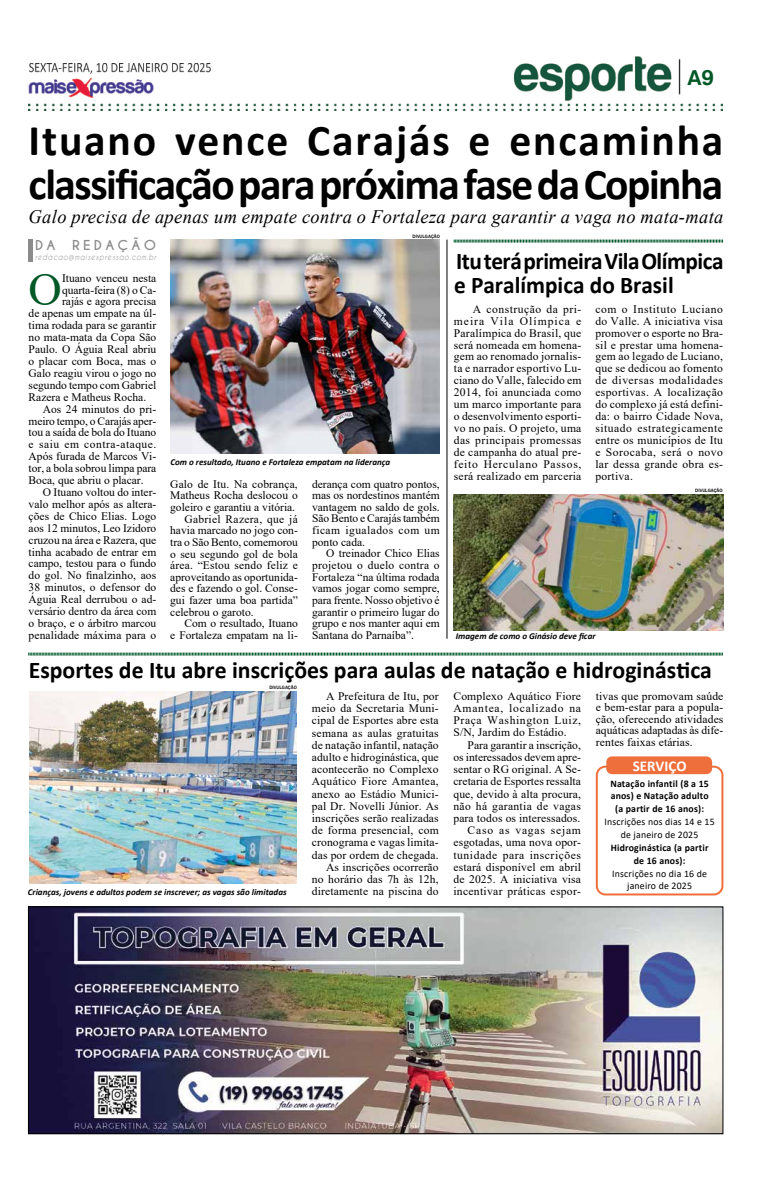
<style>
.page{position:relative;width:780px;height:1191px;background:#fff}
.page>*{position:absolute;margin:0;border:0;box-sizing:border-box;transform-origin:0 0}
.t1{font:46.2px "Times New Roman";color:#015827}
.t2{font:700 44px/44px "Calibri";letter-spacing:-.035em;color:#000}
.t3{font:700 24px "Calibri";color:#000}
.t4{font:700 24px/24px "Calibri";letter-spacing:-.02em;color:#000}
.t5{font:22px "Harabara";color:#015827}
.t6{font:italic 19px "Times New Roman";letter-spacing:.02em;color:#000}
.t7{font:700 15px "Calibri";color:#fff}
.t8{font:700 12.9px "Caviar Dreams";letter-spacing:.24em;color:#8b8b8b;scale:1.04 1}
.t9{font:11.5px/12.2px "Times New Roman";letter-spacing:.005em;color:#000;text-align:justify}
.t10{font:11.5px "Times New Roman";letter-spacing:.045em;color:#000}
.t11{font:11.5px "Times New Roman";letter-spacing:.025em;color:#000}
.t12{font:700 10px/12.8px "Calibri";letter-spacing:.02em;color:#000;text-align:center}
.t13{font:10px/12.8px "Calibri";letter-spacing:.02em;color:#000;text-align:center}
.t14{font:italic 700 9px "Calibri";color:#000}
.t15{font:italic 8.3px "Caviar Dreams";letter-spacing:.11em;color:#8b8b8b;scale:.83 1}
.t16{font:500 4.9px "Franklin Gothic";color:#000}
</style>
<div class="page">
<img style="left:28px;top:57px;width:694px;height:54px">
<img style="left:29px;top:64px;width:181px;height:9px">
<img style="left:170px;top:239px;width:270px;height:215px">
<svg style="left:454px;top:239px;width:269px;height:3px"></svg>
<hr style="left:446px;top:239px;width:1px;height:400px;background:#000">
<img style="left:454px;top:494px;width:269px;height:136px">
<hr style="left:29px;top:239px;width:4px;height:23px;background:#8b8b8b">
<img style="left:30px;top:908px;width:691px;height:224px">
<div style="left:28px;top:906px;width:695px;height:228px;border:1px solid #000"></div>
<svg style="left:28px;top:652px;width:694px;height:4px"></svg>
<img style="left:29px;top:692px;width:268px;height:191px">
<div style="left:595px;top:765px;width:128px;height:130px;border:2px solid #ef6f3c;border-radius:9px"></div>
<div style="left:606px;top:756px;width:106px;height:18px;background:#ef6f3c;border-radius:6px"></div>
<h3 class="t5" style="left:687px;top:66px;width:28px">A9</h3>
<h2 class="t2" style="left:29px;top:117px;width:696px">Ituano vence Carajás e encaminha classificação para próxima fase da Copinha</h2>
<h3 class="t6" style="left:29px;top:204px;width:696px">Galo precisa de apenas um empate contra o Fortaleza para garantir a vaga no mata-mata</h3>
<p class="t8" style="left:35px;top:237px;width:21px">DA</p>
<p class="t8" style="left:72px;top:237px;width:82px">REDAÇÃO</p>
<p class="t15" style="left:35px;top:252px;width:147px">redacao@maisexpressao.com.br</p>
<h1 class="t1" style="left:29px;top:257px;width:35px">O</h1>
<p class="t9" style="left:62px;top:272px;width:96px">Ituano venceu nesta</p>
<p class="t9" style="left:62px;top:284px;width:96px">quarta-feira (8) o Ca-</p>
<p class="t9" style="left:62px;top:295px;width:96px">rajás e agora precisa</p>
<p class="t9" style="left:29px;top:307px;width:129px">de apenas um empate na úl-</p>
<p class="t9" style="left:29px;top:319px;width:129px">tima rodada para se garantir</p>
<p class="t9" style="left:29px;top:331px;width:129px">no mata-mata da Copa São</p>
<p class="t9" style="left:29px;top:343px;width:129px">Paulo. O Águia Real abriu</p>
<p class="t9" style="left:29px;top:355px;width:129px">o placar com Boca, mas o</p>
<p class="t9" style="left:29px;top:366px;width:129px">Galo reagiu virou o jogo no</p>
<p class="t9" style="left:29px;top:378px;width:129px">segundo tempo com Gabriel</p>
<p class="t9" style="left:29px;top:390px;width:119px">Razera e Matheus Rocha.</p>
<p class="t9" style="left:43px;top:402px;width:115px">Aos 24 minutos do pri-</p>
<p class="t9" style="left:29px;top:414px;width:129px">meiro tempo, o Carajás aper-</p>
<p class="t9" style="left:29px;top:426px;width:129px">tou a saída de bola do Ituano</p>
<p class="t10" style="left:29px;top:436px;width:129px">e saiu em contra-ataque.</p>
<p class="t9" style="left:29px;top:450px;width:129px">Após furada de Marcos Vi-</p>
<p class="t9" style="left:29px;top:462px;width:129px">tor, a bola sobrou limpa para</p>
<p class="t9" style="left:29px;top:474px;width:116px">Boca, que abriu o placar.</p>
<p class="t9" style="left:43px;top:485px;width:115px">O Ituano voltou do inter-</p>
<p class="t9" style="left:29px;top:497px;width:129px">valo melhor após as altera-</p>
<p class="t9" style="left:29px;top:509px;width:129px">ções de Chico Elias. Logo</p>
<p class="t9" style="left:29px;top:521px;width:129px">aos 12 minutos, Leo Izidoro</p>
<p class="t9" style="left:29px;top:533px;width:129px">cruzou na área e Razera, que</p>
<p class="t9" style="left:29px;top:545px;width:129px">tinha acabado de entrar em</p>
<p class="t9" style="left:29px;top:557px;width:129px">campo, testou para o fundo</p>
<p class="t9" style="left:29px;top:569px;width:129px">do gol. No finalzinho, aos</p>
<p class="t9" style="left:29px;top:581px;width:129px">38 minutos, o defensor do</p>
<p class="t9" style="left:29px;top:593px;width:129px">Águia Real derrubou o ad-</p>
<p class="t9" style="left:29px;top:605px;width:129px">versário dentro da área com</p>
<p class="t9" style="left:29px;top:616px;width:129px">o braço, e o árbitro marcou</p>
<p class="t9" style="left:29px;top:628px;width:129px">penalidade máxima para o</p>
<p class="t16" style="left:412px;top:233px;width:29px">DIVULGAÇÃO</p>
<p class="t14" style="left:170px;top:455px;width:221px">Com o resultado, Ituano e Fortaleza empatam na liderança</p>
<p class="t9" style="left:312px;top:477px;width:129px;line-height:11.6px">derança com quatro pontos, mas os nordestinos mantém vantagem no saldo de gols.<br>São Bento e Carajás também ficam igualados com um ponto cada.</p>
<p class="t9" style="left:312px;top:547px;width:129px;line-height:11.6px;text-indent:14px">O treinador Chico Elias projetou o duelo contra o Fortaleza “na última rodada vamos jogar como sempre, para frente. Nosso objetivo é garantir o primeiro lugar do grupo e nos manter aqui em Santana do Parnaíba”.</p>
<p class="t9" style="left:170px;top:477px;width:129px">Galo de Itu. Na cobrança,</p>
<p class="t9" style="left:170px;top:489px;width:129px">Matheus Rocha deslocou o</p>
<p class="t9" style="left:170px;top:500px;width:126px">goleiro e garantiu a vitória.</p>
<p class="t11" style="left:184px;top:510px;width:115px">Gabriel Razera, que já</p>
<p class="t9" style="left:170px;top:524px;width:129px">havia marcado no jogo con-</p>
<p class="t9" style="left:170px;top:535px;width:129px">tra o São Bento, comemorou</p>
<p class="t9" style="left:170px;top:547px;width:129px">o seu segundo gol de bola</p>
<p class="t9" style="left:170px;top:559px;width:129px">área. “Estou sendo feliz e</p>
<p class="t9" style="left:170px;top:570px;width:129px">aproveitando as oportunida-</p>
<p class="t9" style="left:170px;top:582px;width:129px">des e fazendo o gol. Conse-</p>
<p class="t9" style="left:170px;top:593px;width:129px">gui fazer uma boa partida”</p>
<p class="t9" style="left:170px;top:605px;width:85px">celebrou o garoto.</p>
<p class="t9" style="left:184px;top:617px;width:115px">Com o resultado, Ituano</p>
<p class="t9" style="left:170px;top:628px;width:129px">e Fortaleza empatam na li-</p>
<h3 class="t4" style="left:454px;top:249px;width:271px">Itu terá primeira Vila Olímpica e Paralímpica do Brasil</h3>
<p class="t9" style="left:454px;top:303px;width:129px;line-height:11.9px;text-indent:19px">A construção da pri&shy;meira Vila Olímpica e Paralímpica do Brasil, que será nomeada em homena&shy;gem ao renomado jornalis&shy;ta e narrador esportivo Lu&shy;ciano do Valle, falecido em 2014, foi anunciada como um marco importante para o desenvolvimento esporti&shy;vo no país. O projeto, uma das principais promessas de campanha do atual pre&shy;feito Herculano Passos, será realizado em parceria</p>
<p class="t9" style="left:595px;top:303px;width:129px;line-height:11.9px">com o Instituto Luciano do Valle. A iniciativa visa promover o esporte no Bra&shy;sil e prestar uma homena&shy;gem ao legado de Luciano, que se dedicou ao fomento de diversas modalidades esportivas. A localização do complexo já está defini&shy;da: o bairro Cidade Nova, situado estrategicamente entre os municípios de Itu e Sorocaba, será o novo lar dessa grande obra es&shy;portiva.</p>
<p class="t14" style="left:456px;top:629px;width:141px">Imagem de como o Ginásio deve ficar</p>
<p class="t16" style="left:695px;top:487px;width:29px">DIVULGAÇÃO</p>
<h3 class="t3" style="left:29px;top:653px;width:684px">Esportes de Itu abre inscrições para aulas de natação e hidroginástica</h3>
<p class="t9" style="left:312px;top:689px;width:128px;text-align:right">A Prefeitura de Itu, por meio da Secretaria Muni&shy;cipal de Esportes abre esta semana as aulas gratuitas de natação infantil, natação adulto e hidroginástica, que acontecerão no Complexo<br>Aquático Fiore Amantea, anexo ao Estádio Munici&shy;pal Dr. Novelli Júnior. As inscrições serão realizadas de forma presencial, com cronograma e vagas limita&shy;das por ordem de chegada.<br>As inscrições ocorrerão no horário das 7h às 12h, diretamente na piscina do</p>
<p class="t9" style="left:453px;top:689px;width:129px">Complexo Aquático Fiore Amantea, localizado na Praça Washington Luiz, S/N, Jardim do Estádio.</p>
<p class="t16" style="left:269px;top:684px;width:29px">DIVULGAÇÃO</p>
<p class="t9" style="left:595px;top:690px;width:129px;line-height:11.5px">tivas que promovam saúde e bem-estar para a popula&shy;ção, oferecendo atividades aquáticas adaptadas às dife&shy;rentes faixas etárias.</p>
<p class="t9" style="left:453px;top:738px;width:129px;text-align:right">Para garantir a inscrição,<br>os interessados devem apre&shy;sentar o RG original. A Se&shy;cretaria de Esportes ressalta que, devido à alta procura, não há garantia de vagas para todos os interessados.<br>Caso as vagas sejam esgotadas, uma nova opor&shy;tunidade para inscrições estará disponível em abril de 2025. A iniciativa visa incentivar práticas espor-</p>
<h3 class="t7" style="left:632px;top:755px;width:55px">SERVIÇO</h3>
<p class="t12" style="left:610px;top:776px;width:100px">Natação infantil (8 a 15 anos) e Natação adulto (a partir de 16 anos):</p>
<p class="t13" style="left:604px;top:815px;width:112px">Inscrições nos dias 14 e 15 de janeiro de 2025</p>
<p class="t12" style="left:610px;top:841px;width:99px">Hidroginástica (a partir de 16 anos):</p>
<p class="t13" style="left:612px;top:866px;width:96px">Inscrições no dia 16 de janeiro de 2025</p>
<p class="t14" style="left:28px;top:886px;width:260px">Crianças, jovens e adultos podem se inscrever; as vagas são limitadas</p>
</div>
